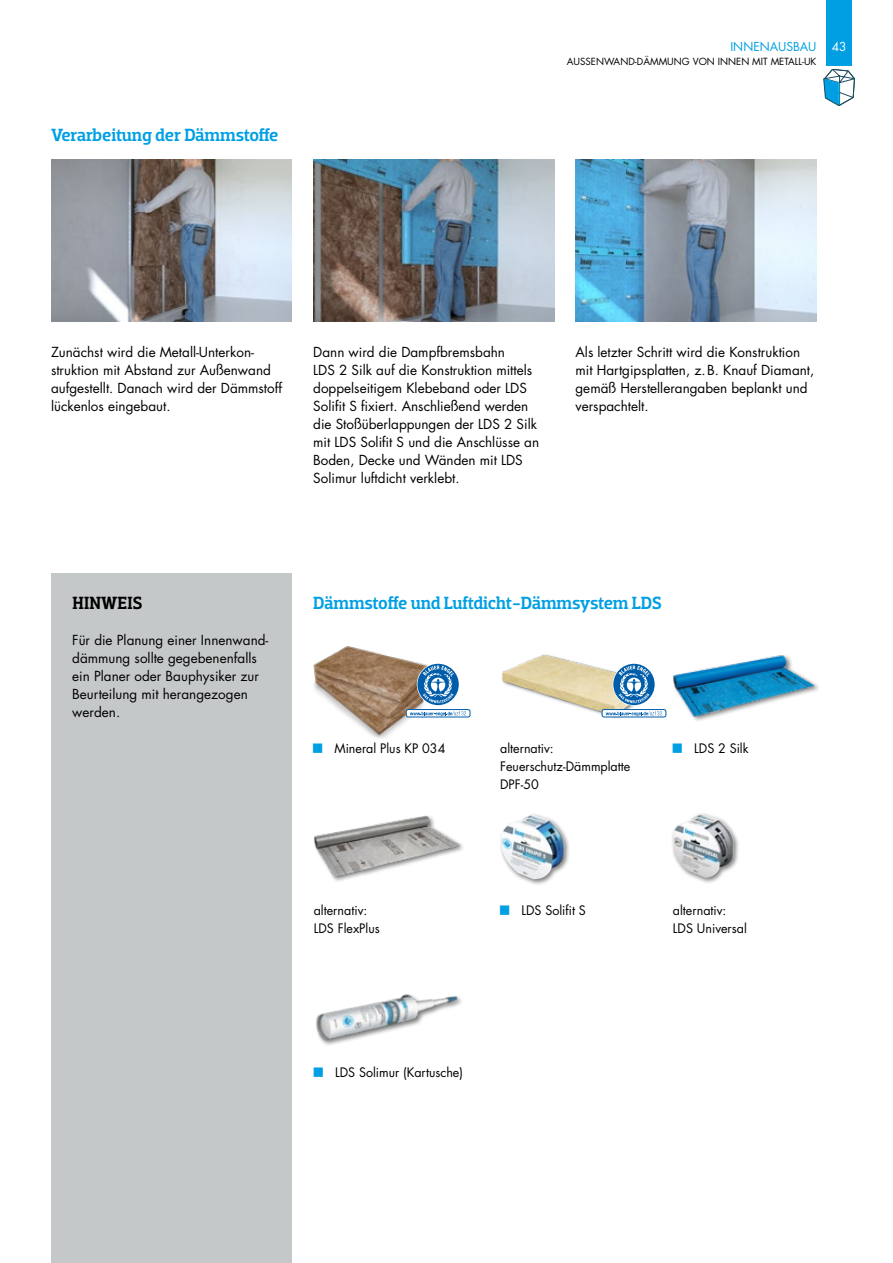
<style>
.page{position:relative;width:893px;height:1263px;background:#fff}
.page>*{position:absolute;margin:0;border:0;box-sizing:border-box;transform-origin:0 0}
.t1{font:500 18px "Dobra Slab";letter-spacing:-.015em;color:#009fe3}
.t2{font:500 18px "Dobra Slab";letter-spacing:.01em;color:#000}
.t3{font:13.5px/18px "Futura Std";color:#000}
.t4{font:12.75px/18px "Futura Std";color:#000}
.t5{font:12px "Futura Std";color:#009fe3}
.t6{font:12px "Futura Std";color:#fff}
.t7{font:9.6px "Futura Std";color:#000}
</style>
<div class="page">
<img style="left:313px;top:646px;width:118px;height:93px">
<div style="left:501px;top:653px;width:152px;height:66px;background:#000;opacity:.5"></div>
<img style="left:501px;top:655px;width:147px;height:62px">
<img style="left:51px;top:159px;width:241px;height:162px">
<div style="left:51px;top:573px;width:241px;height:690px;background:#c4c8c9"></div>
<div style="left:672px;top:654px;width:149px;height:68px;background:#000;opacity:.5"></div>
<img style="left:673px;top:654px;width:148px;height:63px">
<div style="left:314px;top:993px;width:149px;height:53px;background:#000;opacity:.5"></div>
<img style="left:314px;top:993px;width:149px;height:48px">
<img style="left:314px;top:815px;width:149px;height:64px">
<div style="left:499px;top:812px;width:72px;height:74px;background:#000;opacity:.5"></div>
<img style="left:501px;top:815px;width:63px;height:65px">
<svg style="left:823px;top:69px;width:32px;height:37px"></svg>
<img style="left:313px;top:159px;width:241px;height:162px">
<img style="left:575px;top:159px;width:241px;height:162px">
<svg style="left:613px;top:663px;width:42px;height:43px"></svg>
<svg style="left:613px;top:664px;width:42px;height:41px"></svg>
<div style="left:602px;top:709px;width:64px;height:8px;background:#fff;border-radius:2px"></div>
<div style="left:602px;top:709px;width:64px;height:8px;border:1px solid #005da9;border-radius:2px"></div>
<svg style="left:606px;top:711px;width:56px;height:5px"></svg>
<svg style="left:417px;top:664px;width:42px;height:41px"></svg>
<div style="left:406px;top:709px;width:64px;height:8px;background:#fff;border-radius:2px"></div>
<div style="left:406px;top:709px;width:64px;height:8px;border:1px solid #005da9;border-radius:2px"></div>
<svg style="left:410px;top:711px;width:56px;height:5px"></svg>
<div style="left:671px;top:812px;width:70px;height:72px;background:#000;opacity:.5"></div>
<img style="left:673px;top:814px;width:61px;height:64px">
<div style="left:826px;top:0;width:26px;height:65px;background:#009fe3"></div>
<h1 class="t1" style="left:51px;top:124px;width:229px">Verarbeitung der Dämmstoffe</h1>
<p class="t5" style="left:730px;top:39px;width:88px">INNENAUSBAU</p>
<p class="t6" style="left:832px;top:39px;width:16px">43</p>
<p class="t7" style="left:567px;top:56px;width:251px">AUSSENWAND-DÄMMUNG VON INNEN MIT METALL-UK</p>
<p class="t3" style="left:51px;top:343px;width:233px">Zunächst wird die Metall-Unterkon&shy;struktion mit Abstand zur Außenwand aufgestellt. Danach wird der Dämmstoff lückenlos eingebaut.</p>
<p class="t3" style="left:313px;top:343px;width:227px">Dann wird die Dampfbremsbahn<br>LDS 2 Silk auf die Konstruktion mittels doppelseitigem Klebeband oder LDS Solifit S fixiert. Anschließend werden die Stoßüberlappungen der LDS 2 Silk mit LDS Solifit S und die Anschlüsse an Boden, Decke und Wänden mit LDS Solimur luftdicht verklebt.</p>
<p class="t3" style="left:575px;top:343px;width:240px">Als letzter Schritt wird die Konstruktion mit Hartgipsplatten, z.B. Knauf Diamant, gemäß Herstellerangaben beplankt und verspachtelt.</p>
<h1 class="t2" style="left:72px;top:592px;width:72px">HINWEIS</h1>
<p class="t3" style="left:72px;top:631px;width:198px">Für die Planung einer Innenwand&shy;dämmung sollte gegebenenfalls ein Planer oder Bauphysiker zur<br>Beurteilung mit herangezogen werden.</p>
<h1 class="t1" style="left:313px;top:592px;width:350px">Dämmstoffe und Luftdicht-Dämmsystem LDS</h1>
<p class="t4" style="left:313px;top:739px;width:134px"><sup>W</sup> Mineral Plus KP 034</p>
<p class="t4" style="left:500px;top:739px;width:132px">alternativ:<br>Feuerschutz-Dämmplatte<br>DPF-50</p>
<p class="t4" style="left:673px;top:739px;width:77px"><sup>W</sup> LDS 2 Silk</p>
<p class="t4" style="left:500px;top:901px;width:87px"><sup>W</sup> LDS Solifit S</p>
<p class="t4" style="left:314px;top:901px;width:68px">alternativ:<br>LDS FlexPlus</p>
<p class="t4" style="left:673px;top:901px;width:75px">alternativ:<br>LDS Universal</p>
<p class="t4" style="left:314px;top:1063px;width:151px"><sup>W</sup> LDS Solimur (Kartusche)</p>
</div>
